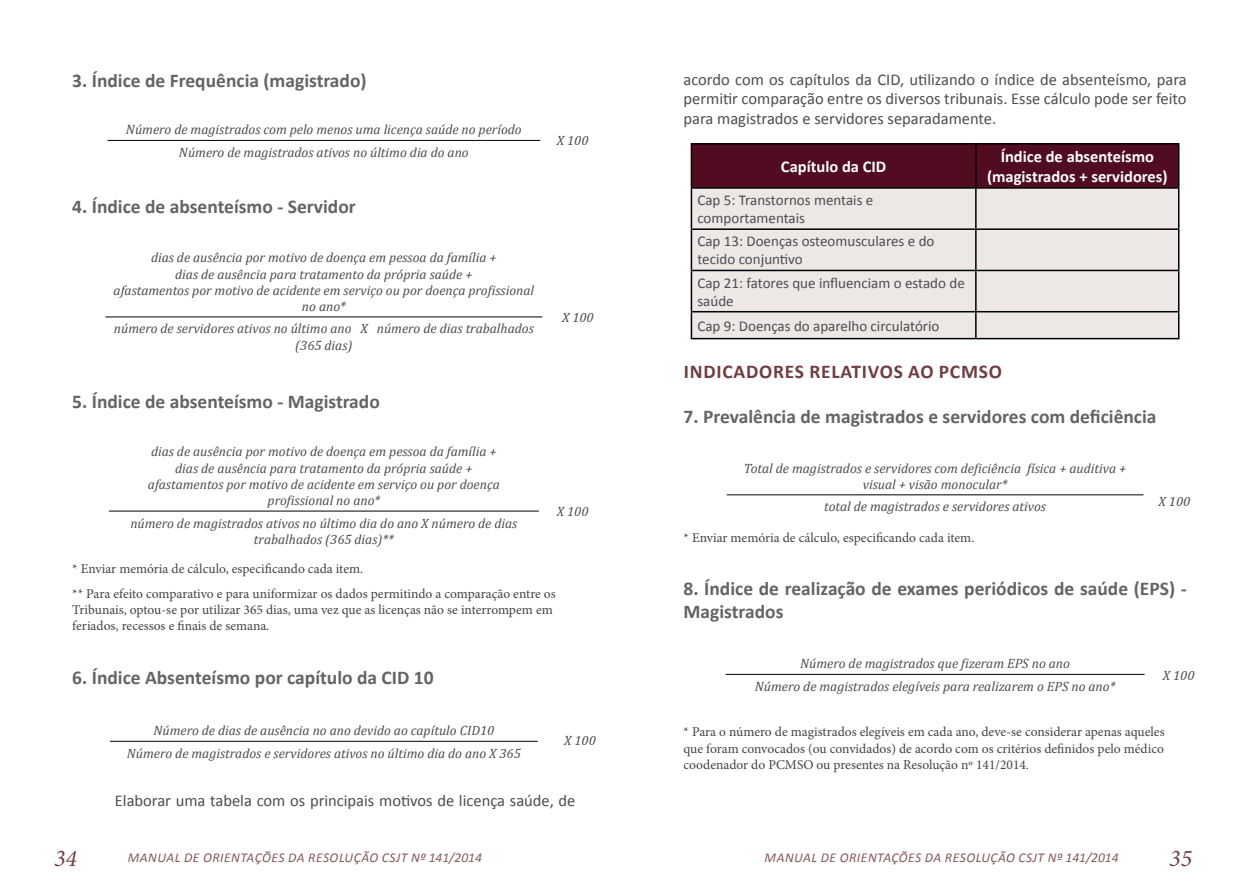
<style>
.page{position:relative;width:1259px;height:893px;background:#fff}
.page>*{position:absolute;margin:0;border:0;box-sizing:border-box;transform-origin:0 0}
.t1{font:italic 24px "Minion Pro";color:#713d43}
.t2{font:700 19.5px/23.4px "Calibri";color:#636466}
.t3{font:700 19.5px "Calibri";letter-spacing:.04em;color:#713d43}
.t4{font:16.5px/19.8px "Calibri";color:#4d4d4f;text-align:justify}
.t5{font:700 16.5px/19.8px "Calibri";color:#fff;text-align:center}
.t6{font:15px/18px "Calibri";color:#4d4d4f}
.t7{font:italic 13.5px/16.2px "Cambria";color:#4d4d4f;text-align:center}
.t8{font:13.5px/16.2px "Minion Pro";color:#434345}
.t9{font:italic 13.5px "Calibri";letter-spacing:.04em;color:#87595c}
</style>
<div class="page">
<div style="left:692px;top:145px;width:486px;height:42px;background:#510c21"></div>
<div style="left:692px;top:189px;width:486px;height:149px;background:#ede7e6"></div>
<hr style="left:690px;top:143px;width:286px;height:2px;background:#000">
<hr style="left:690px;top:145px;width:2px;height:42px;background:#000">
<hr style="left:976px;top:143px;width:203px;height:2px;background:#000">
<hr style="left:975px;top:145px;width:1px;height:42px;background:#000">
<hr style="left:1178px;top:145px;width:1px;height:42px;background:#000">
<hr style="left:690px;top:187px;width:286px;height:2px;background:#000">
<hr style="left:690px;top:189px;width:2px;height:39px;background:#000">
<hr style="left:976px;top:187px;width:203px;height:2px;background:#000">
<hr style="left:975px;top:189px;width:1px;height:39px;background:#000">
<hr style="left:1178px;top:189px;width:1px;height:39px;background:#000">
<hr style="left:690px;top:228px;width:286px;height:2px;background:#000">
<hr style="left:690px;top:230px;width:2px;height:40px;background:#000">
<hr style="left:976px;top:228px;width:203px;height:2px;background:#000">
<hr style="left:975px;top:230px;width:1px;height:40px;background:#000">
<hr style="left:1178px;top:230px;width:1px;height:40px;background:#000">
<hr style="left:690px;top:270px;width:286px;height:1px;background:#000">
<hr style="left:690px;top:271px;width:2px;height:40px;background:#000">
<hr style="left:976px;top:270px;width:203px;height:1px;background:#000">
<hr style="left:975px;top:271px;width:1px;height:40px;background:#000">
<hr style="left:1178px;top:271px;width:1px;height:40px;background:#000">
<hr style="left:690px;top:311px;width:286px;height:1px;background:#000">
<hr style="left:690px;top:312px;width:2px;height:26px;background:#000">
<hr style="left:976px;top:311px;width:203px;height:1px;background:#000">
<svg style="left:975px;top:312px;width:1px;height:26px"></svg>
<svg style="left:1178px;top:312px;width:1px;height:26px"></svg>
<hr style="left:690px;top:338px;width:286px;height:1px;background:#000">
<hr style="left:976px;top:338px;width:203px;height:1px;background:#000">
<hr style="left:726px;top:495px;width:417px;height:1px;background:#000">
<hr style="left:725px;top:674px;width:419px;height:1px;background:#000">
<hr style="left:107px;top:140px;width:433px;height:1px;background:#000">
<hr style="left:105px;top:317px;width:437px;height:1px;background:#000">
<hr style="left:109px;top:511px;width:430px;height:1px;background:#000">
<hr style="left:110px;top:741px;width:428px;height:1px;background:#000">
<h2 class="t2" style="left:72px;top:69px;width:296px">3. Índice de Frequência (magistrado)</h2>
<p class="t7" style="left:126px;top:118px;width:397px;line-height:22.5px">Número de magistrados com pelo menos uma licença saúde no período<br>Número de magistrados ativos no último dia do ano</p>
<h2 class="t2" style="left:72px;top:195px;width:285px">4. Índice de absenteísmo - Servidor</h2>
<p class="t7" style="left:114px;top:249px;width:422px">dias de ausência por motivo de doença em pessoa da família +<br>dias de ausência para tratamento da própria saúde +<br>afastamentos por motivo de acidente em serviço ou por doença profissional no ano*</p>
<p class="t7" style="left:114px;top:320px;width:421px">número de servidores ativos no último ano X número de dias trabalhados (365 dias)</p>
<h2 class="t2" style="left:72px;top:389px;width:309px">5. Índice de absenteísmo - Magistrado</h2>
<p class="t7" style="left:148px;top:443px;width:353px">dias de ausência por motivo de doença em pessoa da família + dias de ausência para tratamento da própria saúde + afastamentos por motivo de acidente em serviço ou por doença profissional no ano*</p>
<p class="t7" style="left:130px;top:514px;width:388px">número de magistrados ativos no último dia do ano X número de dias trabalhados (365 dias)**</p>
<p class="t8" style="left:72px;top:557px;width:485px;line-height:24.8px">* Enviar memória de cálculo, especificando cada item.<br>** Para efeito comparativo e para uniformizar os dados permitindo a comparação entre os</p>
<p class="t8" style="left:72px;top:602px;width:482px">Tribunais, optou-se por utilizar 365 dias, uma vez que as licenças não se interrompem em feriados, recessos e finais de semana.</p>
<h2 class="t2" style="left:72px;top:665px;width:363px">6. Índice Absenteísmo por capítulo da CID 10</h2>
<p class="t7" style="left:127px;top:719px;width:395px;line-height:22.5px">Número de dias de ausência no ano devido ao capítulo CID10<br>Número de magistrados e servidores ativos no último dia do ano X 365</p>
<p class="t4" style="left:115px;top:791px;width:462px">Elaborar uma tabela com os principais motivos de licença saúde, de</p>
<p class="t7" style="left:557px;top:132px;width:33px">X 100</p>
<p class="t7" style="left:562px;top:309px;width:33px">X 100</p>
<p class="t7" style="left:557px;top:502px;width:33px">X 100</p>
<p class="t7" style="left:564px;top:732px;width:33px">X 100</p>
<p class="t4" style="left:683px;top:69px;width:505px">acordo com os capítulos da CID, utilizando o índice de absenteísmo, para permitir comparação entre os diversos tribunais. Esse cálculo pode ser feito para magistrados e servidores separadamente.</p>
<p class="t5" style="left:781px;top:157px;width:107px">Capítulo da CID</p>
<p class="t5" style="left:987px;top:147px;width:182px">Índice de absenteísmo (magistrados + servidores)</p>
<p class="t6" style="left:697px;top:191px;width:177px">Cap 5: Transtornos mentais e comportamentais</p>
<p class="t6" style="left:697px;top:233px;width:239px">Cap 13: Doenças osteomusculares e do tecido conjuntivo</p>
<p class="t6" style="left:697px;top:274px;width:269px">Cap 21: fatores que influenciam o estado de saúde</p>
<p class="t6" style="left:697px;top:317px;width:244px">Cap 9: Doenças do aparelho circulatório</p>
<h2 class="t3" style="left:684px;top:359px;width:19px">Indicadores</h2>
<h2 class="t3" style="left:809px;top:359px;width:12px">relativos</h2>
<h2 class="t3" style="left:908px;top:359px;width:95px">ao PCMSO</h2>
<h2 class="t2" style="left:683px;top:404px;width:474px">7. Prevalência de magistrados e servidores com deficiência</h2>
<p class="t7" style="left:744px;top:459px;width:384px">Total de magistrados e servidores com deficiência física + auditiva + visual + visão monocular*</p>
<p class="t7" style="left:824px;top:498px;width:223px">total de magistrados e servidores ativos</p>
<p class="t8" style="left:683px;top:529px;width:292px">* Enviar memória de cálculo, especificando cada item.</p>
<h2 class="t2" style="left:683px;top:577px;width:505px">8. Índice de realização de exames periódicos de saúde (EPS) -<br>Magistrados</h2>
<p class="t7" style="left:755px;top:652px;width:362px;line-height:22.5px">Número de magistrados que fizeram EPS no ano<br>Número de magistrados elegíveis para realizarem o EPS no ano*</p>
<p class="t8" style="left:683px;top:724px;width:482px;text-align:justify">* Para o número de magistrados elegíveis em cada ano, deve-se considerar apenas aqueles que foram convocados (ou convidados) de acordo com os critérios definidos pelo médico coodenador do PCMSO ou presentes na Resolução nº 141/2014.</p>
<p class="t7" style="left:1158px;top:493px;width:33px">X 100</p>
<p class="t7" style="left:1162px;top:666px;width:33px">X 100</p>
<h1 class="t1" style="left:54px;top:842px;width:24px">34</h1>
<p class="t9" style="left:128px;top:848px;width:355px">MANUAL DE ORIENTAÇÕES DA RESOLUÇÃO CSJT Nº 141/2014</p>
<p class="t9" style="left:764px;top:848px;width:355px">MANUAL DE ORIENTAÇÕES DA RESOLUÇÃO CSJT Nº 141/2014</p>
<h1 class="t1" style="left:1169px;top:842px;width:24px">35</h1>
</div>
